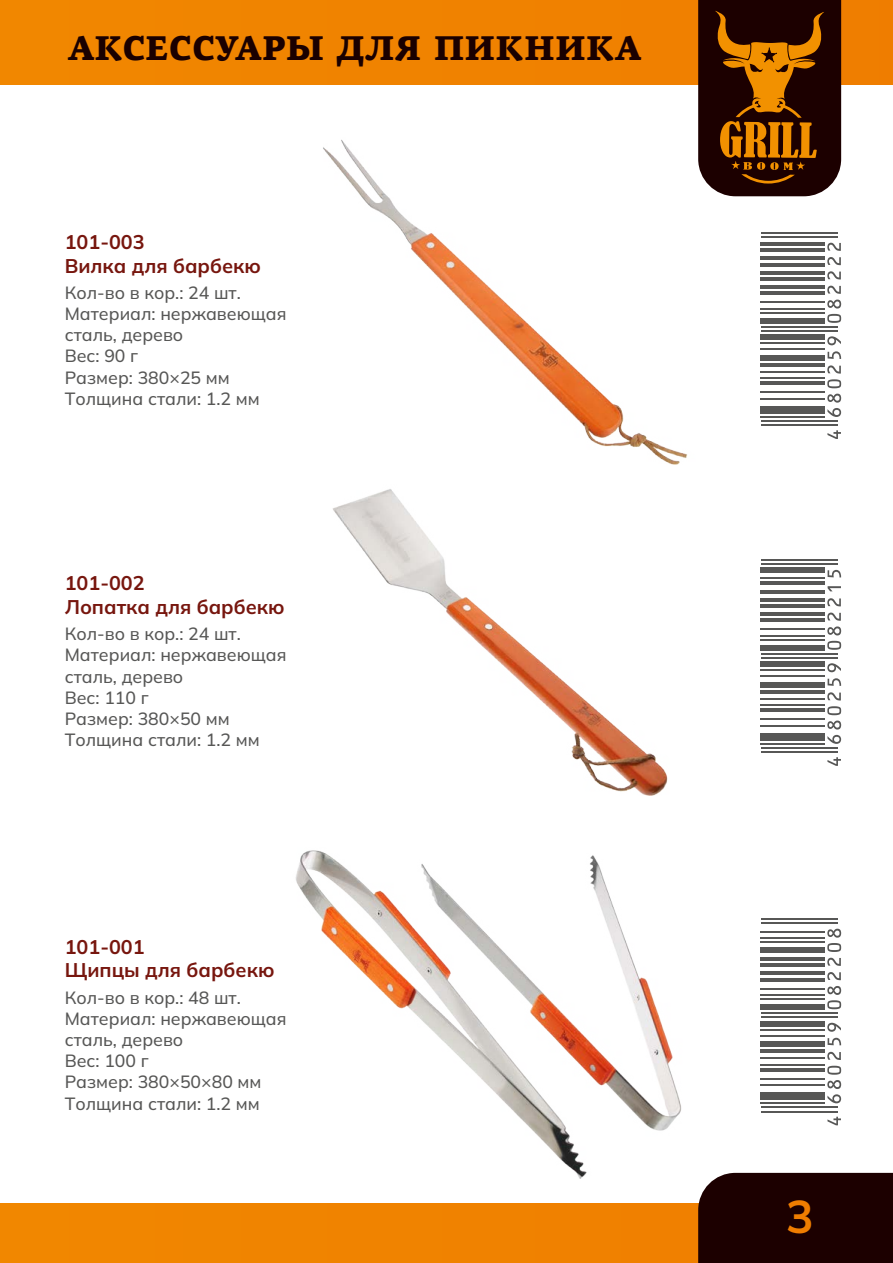
<style>
.page{position:relative;width:893px;height:1263px;background:#fff}
.page>*{position:absolute;margin:0;border:0;box-sizing:border-box;transform-origin:0 0}
.t1{font:700 45.75px "Mulish";color:#ef7d00}
.t2{font:900 34.5px "PF Agora Serif Pro";color:#1a0000}
.t3{font:700 19.8px/23.7px "Mulish";color:#77160e}
.t4{font:500 17.7px/21.1px "Mulish";color:#575756}
</style>
<div class="page">
<div style="left:0;top:1203px;width:893px;height:60px;background:#f08300"></div>
<div style="left:0;top:0;width:893px;height:84px;background:#f08300"></div>
<svg style="left:698px;top:0;width:143px;height:196px;background:#4f2404"></svg>
<div style="left:698px;top:1173px;width:195px;height:90px;background:#1c0000"></div>
<hr style="left:760px;top:424px;width:77px;height:2px;background:#575756">
<hr style="left:760px;top:420px;width:77px;height:2px;background:#575756">
<hr style="left:760px;top:416px;width:65px;height:2px;background:#575756">
<div style="left:760px;top:406px;width:65px;height:8px;background:#575756"></div>
<hr style="left:760px;top:398px;width:65px;height:1px;background:#575756">
<hr style="left:760px;top:392px;width:65px;height:1px;background:#575756">
<hr style="left:760px;top:381px;width:65px;height:4px;background:#575756">
<hr style="left:760px;top:377px;width:65px;height:2px;background:#575756">
<hr style="left:760px;top:371px;width:65px;height:2px;background:#575756">
<hr style="left:760px;top:363px;width:65px;height:4px;background:#575756">
<div style="left:760px;top:355px;width:65px;height:5px;background:#575756"></div>
<hr style="left:760px;top:349px;width:65px;height:1px;background:#575756">
<hr style="left:760px;top:343px;width:65px;height:1px;background:#575756">
<div style="left:760px;top:334px;width:65px;height:6px;background:#575756"></div>
<hr style="left:760px;top:330px;width:77px;height:2px;background:#575756">
<hr style="left:760px;top:326px;width:77px;height:2px;background:#575756">
<div style="left:760px;top:318px;width:65px;height:6px;background:#575756"></div>
<hr style="left:760px;top:312px;width:65px;height:1px;background:#575756">
<hr style="left:760px;top:308px;width:65px;height:1px;background:#575756">
<hr style="left:760px;top:302px;width:65px;height:1px;background:#575756">
<hr style="left:760px;top:291px;width:65px;height:4px;background:#575756">
<hr style="left:760px;top:285px;width:65px;height:4px;background:#575756">
<hr style="left:760px;top:277px;width:65px;height:4px;background:#575756">
<hr style="left:760px;top:271px;width:65px;height:4px;background:#575756">
<hr style="left:760px;top:263px;width:65px;height:3px;background:#575756">
<hr style="left:760px;top:257px;width:65px;height:3px;background:#575756">
<hr style="left:760px;top:248px;width:65px;height:4px;background:#575756">
<hr style="left:760px;top:242px;width:65px;height:4px;background:#575756">
<hr style="left:760px;top:236px;width:77px;height:2px;background:#575756">
<hr style="left:760px;top:232px;width:77px;height:2px;background:#575756">
<svg style="left:827px;top:430px;width:14px;height:9px"></svg>
<svg style="left:827px;top:394px;width:14px;height:23px"></svg>
<svg style="left:827px;top:365px;width:14px;height:23px"></svg>
<svg style="left:828px;top:351px;width:13px;height:8px"></svg>
<svg style="left:827px;top:336px;width:14px;height:9px"></svg>
<svg style="left:827px;top:300px;width:14px;height:23px"></svg>
<svg style="left:827px;top:286px;width:14px;height:8px"></svg>
<svg style="left:827px;top:271px;width:14px;height:8px"></svg>
<svg style="left:827px;top:257px;width:14px;height:8px"></svg>
<svg style="left:827px;top:243px;width:14px;height:8px"></svg>
<hr style="left:760px;top:751px;width:77px;height:2px;background:#575756">
<hr style="left:760px;top:747px;width:77px;height:2px;background:#575756">
<hr style="left:760px;top:743px;width:65px;height:2px;background:#575756">
<div style="left:760px;top:733px;width:65px;height:7px;background:#575756"></div>
<hr style="left:760px;top:725px;width:65px;height:1px;background:#575756">
<hr style="left:760px;top:719px;width:65px;height:1px;background:#575756">
<hr style="left:760px;top:708px;width:65px;height:4px;background:#575756">
<hr style="left:760px;top:704px;width:65px;height:2px;background:#575756">
<hr style="left:760px;top:698px;width:65px;height:2px;background:#575756">
<hr style="left:760px;top:690px;width:65px;height:3px;background:#575756">
<div style="left:760px;top:682px;width:65px;height:5px;background:#575756"></div>
<hr style="left:760px;top:676px;width:65px;height:1px;background:#575756">
<hr style="left:760px;top:669px;width:65px;height:2px;background:#575756">
<div style="left:760px;top:661px;width:65px;height:6px;background:#575756"></div>
<hr style="left:760px;top:657px;width:77px;height:2px;background:#575756">
<hr style="left:760px;top:653px;width:77px;height:2px;background:#575756">
<div style="left:760px;top:645px;width:65px;height:6px;background:#575756"></div>
<hr style="left:760px;top:639px;width:65px;height:1px;background:#575756">
<hr style="left:760px;top:635px;width:65px;height:1px;background:#575756">
<hr style="left:760px;top:629px;width:65px;height:1px;background:#575756">
<hr style="left:760px;top:618px;width:65px;height:4px;background:#575756">
<hr style="left:760px;top:612px;width:65px;height:4px;background:#575756">
<hr style="left:760px;top:604px;width:65px;height:4px;background:#575756">
<hr style="left:760px;top:598px;width:65px;height:3px;background:#575756">
<hr style="left:760px;top:590px;width:65px;height:3px;background:#575756">
<hr style="left:760px;top:581px;width:65px;height:4px;background:#575756">
<hr style="left:760px;top:577px;width:65px;height:2px;background:#575756">
<div style="left:760px;top:567px;width:65px;height:6px;background:#575756"></div>
<hr style="left:760px;top:563px;width:77px;height:2px;background:#575756">
<hr style="left:760px;top:559px;width:77px;height:2px;background:#575756">
<svg style="left:827px;top:757px;width:14px;height:9px"></svg>
<svg style="left:827px;top:735px;width:14px;height:9px"></svg>
<svg style="left:827px;top:706px;width:14px;height:23px"></svg>
<svg style="left:827px;top:692px;width:14px;height:8px"></svg>
<svg style="left:828px;top:678px;width:13px;height:8px"></svg>
<svg style="left:827px;top:663px;width:14px;height:9px"></svg>
<svg style="left:827px;top:641px;width:14px;height:9px"></svg>
<svg style="left:827px;top:613px;width:14px;height:22px"></svg>
<svg style="left:827px;top:598px;width:14px;height:8px"></svg>
<svg style="left:828px;top:586px;width:13px;height:5px"></svg>
<svg style="left:828px;top:570px;width:13px;height:7px"></svg>
<hr style="left:760px;top:1111px;width:77px;height:1px;background:#575756">
<hr style="left:760px;top:1107px;width:77px;height:1px;background:#575756">
<hr style="left:760px;top:1102px;width:65px;height:2px;background:#575756">
<div style="left:760px;top:1092px;width:65px;height:8px;background:#575756"></div>
<hr style="left:760px;top:1084px;width:65px;height:2px;background:#575756">
<hr style="left:760px;top:1078px;width:65px;height:1px;background:#575756">
<hr style="left:760px;top:1068px;width:65px;height:3px;background:#575756">
<hr style="left:760px;top:1064px;width:65px;height:1px;background:#575756">
<hr style="left:760px;top:1057px;width:65px;height:2px;background:#575756">
<hr style="left:760px;top:1049px;width:65px;height:4px;background:#575756">
<div style="left:760px;top:1041px;width:65px;height:6px;background:#575756"></div>
<hr style="left:760px;top:1035px;width:65px;height:2px;background:#575756">
<hr style="left:760px;top:1029px;width:65px;height:1px;background:#575756">
<div style="left:760px;top:1021px;width:65px;height:5px;background:#575756"></div>
<hr style="left:760px;top:1017px;width:77px;height:1px;background:#575756">
<hr style="left:760px;top:1012px;width:77px;height:2px;background:#575756">
<div style="left:760px;top:1004px;width:65px;height:6px;background:#575756"></div>
<hr style="left:760px;top:998px;width:65px;height:2px;background:#575756">
<hr style="left:760px;top:994px;width:65px;height:2px;background:#575756">
<hr style="left:760px;top:988px;width:65px;height:1px;background:#575756">
<hr style="left:760px;top:978px;width:65px;height:3px;background:#575756">
<hr style="left:760px;top:972px;width:65px;height:3px;background:#575756">
<hr style="left:760px;top:963px;width:65px;height:4px;background:#575756">
<hr style="left:760px;top:957px;width:65px;height:4px;background:#575756">
<div style="left:760px;top:947px;width:65px;height:6px;background:#575756"></div>
<hr style="left:760px;top:941px;width:65px;height:1px;background:#575756">
<hr style="left:760px;top:937px;width:65px;height:1px;background:#575756">
<hr style="left:760px;top:931px;width:65px;height:1px;background:#575756">
<hr style="left:760px;top:922px;width:77px;height:2px;background:#575756">
<hr style="left:760px;top:918px;width:77px;height:2px;background:#575756">
<svg style="left:827px;top:1117px;width:14px;height:8px"></svg>
<svg style="left:827px;top:1066px;width:14px;height:37px"></svg>
<svg style="left:827px;top:1052px;width:14px;height:8px"></svg>
<svg style="left:828px;top:1038px;width:13px;height:7px"></svg>
<svg style="left:827px;top:1023px;width:14px;height:9px"></svg>
<svg style="left:827px;top:986px;width:14px;height:23px"></svg>
<svg style="left:827px;top:972px;width:14px;height:8px"></svg>
<svg style="left:827px;top:958px;width:14px;height:8px"></svg>
<svg style="left:827px;top:929px;width:14px;height:23px"></svg>
<img style="left:295px;top:850px;width:387px;height:328px">
<img style="left:333px;top:489px;width:335px;height:307px">
<img style="left:323px;top:125px;width:386px;height:340px">
<h2 class="t2" style="left:68px;top:25px;width:575px">АКСЕССУАРЫ ДЛЯ ПИКНИКА</h2>
<p class="t3" style="left:65px;top:229px;width:198px">101-003<br>Вилка для барбекю</p>
<p class="t4" style="left:65px;top:281px;width:223px">Кол-во в кор.: 24 шт.<br>Материал: нержавеющая сталь, дерево<br>Вес: 90 г<br>Размер: 380×25 мм<br>Толщина стали: 1.2 мм</p>
<p class="t3" style="left:65px;top:571px;width:221px">101-002<br>Лопатка для барбекю</p>
<p class="t4" style="left:65px;top:623px;width:223px">Кол-во в кор.: 24 шт.<br>Материал: нержавеющая сталь, дерево<br>Вес: 110 г<br>Размер: 380×50 мм<br>Толщина стали: 1.2 мм</p>
<p class="t3" style="left:65px;top:934px;width:211px">101-001<br>Щипцы для барбекю</p>
<p class="t4" style="left:65px;top:986px;width:223px">Кол-во в кор.: 48 шт.<br>Материал: нержавеющая сталь, дерево<br>Вес: 100 г<br>Размер: 380×50×80 мм<br>Толщина стали: 1.2 мм</p>
<h1 class="t1" style="left:786px;top:1185px;width:29px">3</h1>
</div>
